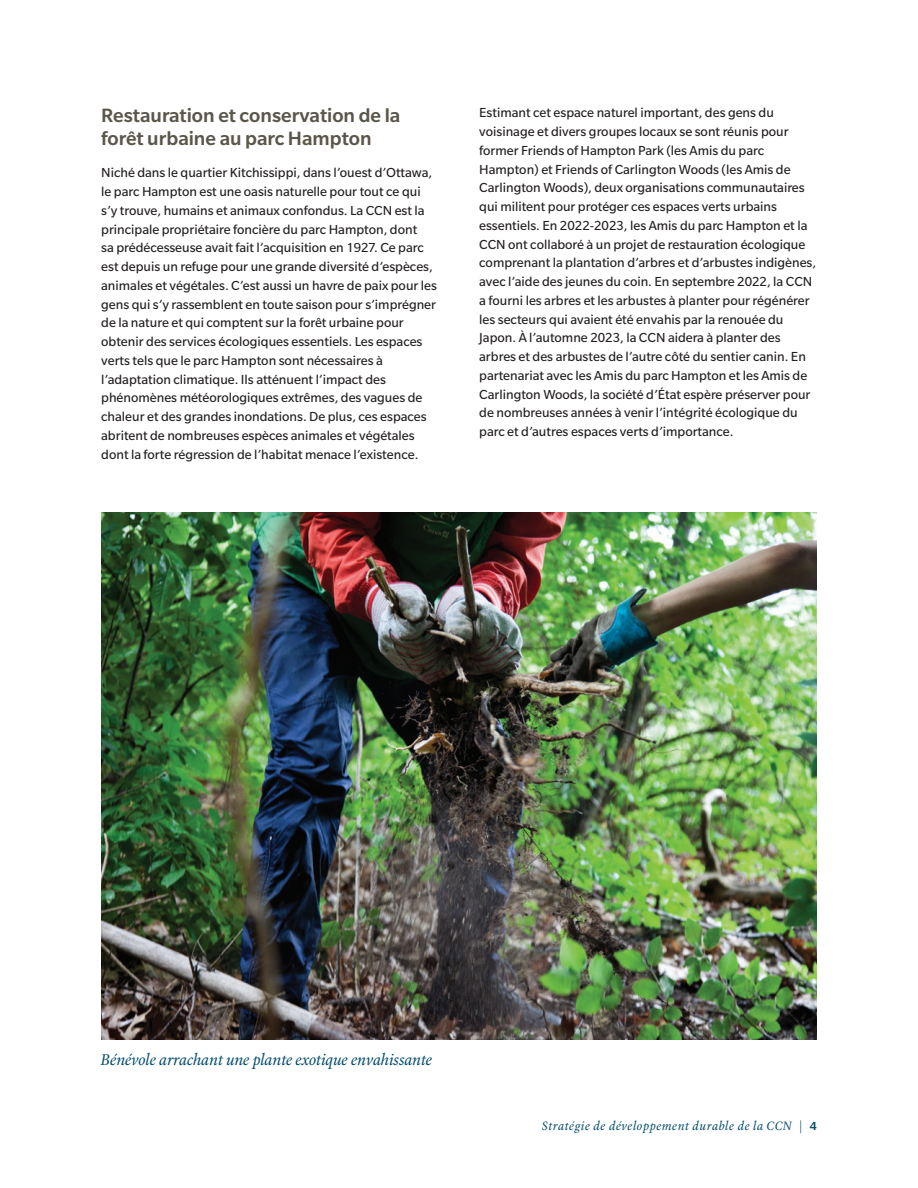
<style>
.page{position:relative;width:918px;height:1188px;background:#fff}
.page>*{position:absolute;margin:0;border:0;box-sizing:border-box;transform-origin:0 0}
.SUB_2_FR{font:500 21px/23.2px "Slate Std";color:#5a5649}
.CAPTIONS_FR{font:italic 16.5px "Laurentian Std";color:#004b6c}
.BODY_FR{font:14.25px/18.8px "Slate Std";color:#231f20}
.t1{font:italic 12.75px "Laurentian Std";letter-spacing:.05em;color:#004b6c}
.s1{font-family:"Slate Std";font-weight:500;font-style:normal}
</style>
<div class="page">
<img style="left:101px;top:512px;width:716px;height:528px">
<p class="SUB_2_FR" style="left:101px;top:103px;width:301px">Restauration et conservation de la forêt urbaine au parc Hampton</p>
<p class="BODY_FR" style="left:101px;top:163px;width:337px">Niché dans le quartier Kitchissippi, dans l’ouest d’Ottawa, le parc Hampton est une oasis naturelle pour tout ce qui s’y trouve, humains et animaux confondus. La CCN est la principale propriétaire foncière du parc Hampton, dont<br>sa prédécesseuse avait fait l’acquisition en 1927. Ce parc est depuis un refuge pour une grande diversité d’espèces, animales et végétales. C’est aussi un havre de paix pour les gens qui s’y rassemblent en toute saison pour s’imprégner de la nature et qui comptent sur la forêt urbaine pour obtenir des services écologiques essentiels. Les espaces verts tels que le parc Hampton sont nécessaires à l’adaptation climatique. Ils atténuent l’impact des phénomènes météorologiques extrêmes, des vagues de chaleur et des grandes inondations. De plus, ces espaces abritent de nombreuses espèces animales et végétales dont la forte régression de l’habitat menace l’existence.</p>
<p class="BODY_FR" style="left:479px;top:103px;width:338px">Estimant cet espace naturel important, des gens du voisinage et divers groupes locaux se sont réunis pour former Friends of Hampton Park (les Amis du parc Hampton) et Friends of Carlington Woods (les Amis de Carlington Woods), deux organisations communautaires qui militent pour protéger ces espaces verts urbains essentiels. En 2022‑2023, les Amis du parc Hampton et la CCN ont collaboré à un projet de restauration écologique comprenant la plantation d’arbres et d’arbustes indigènes, avec l’aide des jeunes du coin. En septembre 2022, la CCN a fourni les arbres et les arbustes à planter pour régénérer les secteurs qui avaient été envahis par la renouée du Japon. À l’automne 2023, la CCN aidera à planter des arbres et des arbustes de l’autre côté du sentier canin. En partenariat avec les Amis du parc Hampton et les Amis de Carlington Woods, la société d’État espère préserver pour de nombreuses années à venir l’intégrité écologique du parc et d’autres espaces verts d’importance.</p>
<p class="CAPTIONS_FR" style="left:101px;top:1051px;width:332px">Bénévole arrachant une plante exotique envahissante</p>
<p class="t1" style="left:542px;top:1119px;width:276px">Stratégie de développement durable de la CCN | <span class="s1">4</span></p>
</div>
